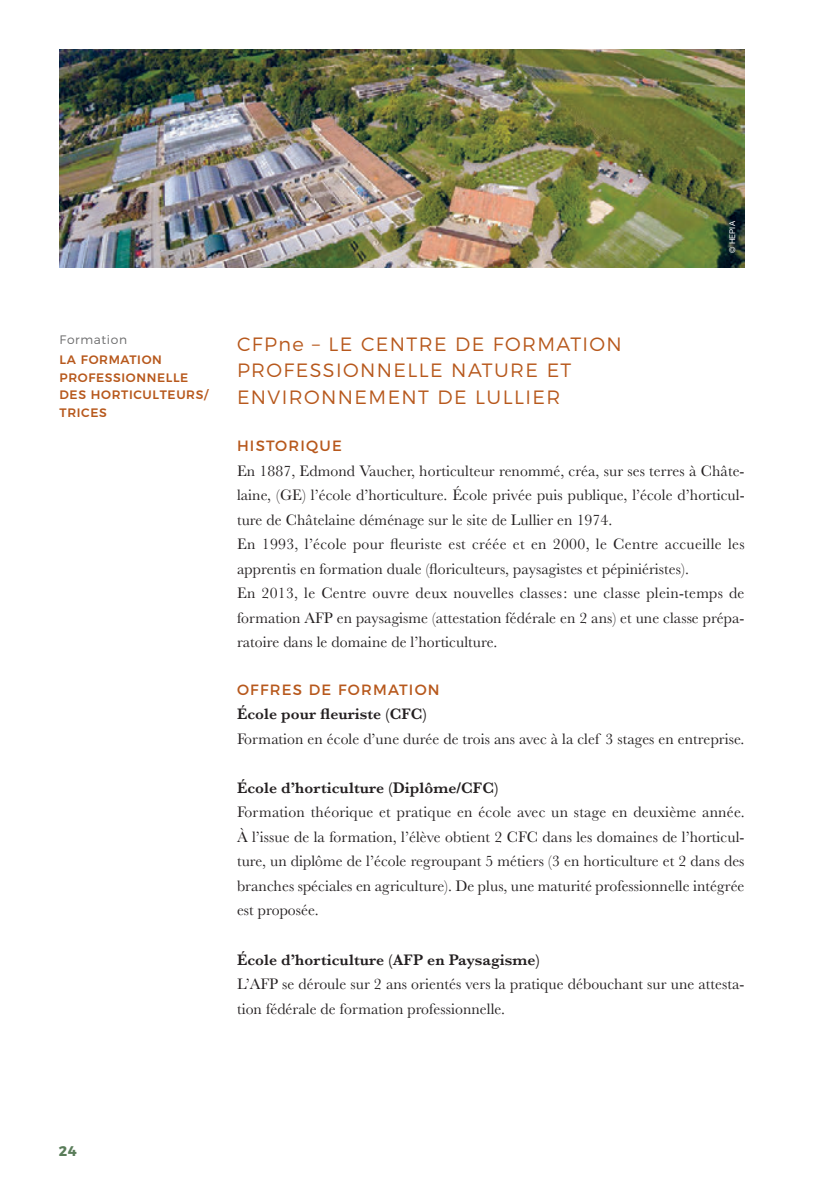
<style>
.page{position:relative;width:824px;height:1191px;background:#fff}
.page>*{position:absolute;margin:0;border:0;box-sizing:border-box;transform-origin:0 0}
.t1{font:300 19.25px/26.2px "Montserrat";letter-spacing:.07em;color:#b7581c}
.t2{font:15.75px/24.5px "Baskerville";letter-spacing:.005em;color:#231f20}
.t3{font:600 15.75px "Baskerville";letter-spacing:.005em;color:#231f20}
.t4{font:14.88px "Montserrat";letter-spacing:.08em;color:#b7581c}
.t5{font:700 14px "Montserrat";color:#5a7d5a}
.t6{font:500 12.25px/17.5px "Montserrat";letter-spacing:.05em;color:#b7581c}
.t7{font:300 12.25px "Montserrat";letter-spacing:.05em;color:#69696a}
.t8{font:7.88px "Helvetica Neue LT Std";letter-spacing:.01em;color:#fff}
</style>
<div class="page">
<img style="left:60px;top:50px;width:684px;height:218px">
<p class="t8" style="left:727px;top:253px;width:33px;rotate:-90deg">© HEPIA</p>
<p class="t7" style="left:60px;top:330px;width:69px">Formation</p>
<p class="t6" style="left:60px;top:350px;width:150px">LA FORMATION<br>PROFESSIONNELLE<br>DES HORTICULTEURS/<br>TRICES</p>
<p class="t1" style="left:237px;top:329px;width:386px">CFPne – LE CENTRE DE FORMATION<br>PROFESSIONNELLE NATURE ET<br>ENVIRONNEMENT DE LULLIER</p>
<p class="t4" style="left:237px;top:434px;width:106px">HISTORIQUE</p>
<p class="t2" style="left:237px;top:458px;width:509px">En 1887, Edmond Vaucher, horticulteur renommé, créa, sur ses terres à Châte&shy;laine, (GE) l’école d’horticulture. École privée puis publique, l’école d’horticul&shy;ture de Châtelaine déménage sur le site de Lullier en 1974.<br>En 1993, l’école pour fleuriste est créée et en 2000, le Centre accueille les apprentis en formation duale (floriculteurs, paysagistes et pépiniéristes).<br>En 2013, le Centre ouvre deux nouvelles classes: une classe plein-temps de formation AFP en paysagisme (attestation fédérale en 2 ans) et une classe prépa&shy;ratoire dans le domaine de l’horticulture.</p>
<p class="t4" style="left:237px;top:677px;width:204px">OFFRES DE FORMATION</p>
<p class="t3" style="left:237px;top:703px;width:191px">École pour fleuriste (CFC)</p>
<p class="t2" style="left:237px;top:727px;width:509px">Formation en école d’une durée de trois ans avec à la clef 3 stages en entreprise.</p>
<p class="t3" style="left:237px;top:776px;width:263px">École d’horticulture (Diplôme/CFC)</p>
<p class="t2" style="left:237px;top:800px;width:509px;text-align:justify">Formation théorique et pratique en école avec un stage en deuxième année.<br>À l’issue de la formation, l’élève obtient 2 CFC dans les domaines de l’horticul&shy;ture, un diplôme de l’école regroupant 5 métiers (3 en horticulture et 2 dans des branches spéciales en agriculture). De plus, une maturité professionnelle intégrée est proposée.</p>
<p class="t3" style="left:237px;top:948px;width:304px">École d’horticulture (AFP en Paysagisme)</p>
<p class="t2" style="left:237px;top:972px;width:509px">L’AFP se déroule sur 2 ans orientés vers la pratique débouchant sur une attesta&shy;tion fédérale de formation professionnelle.</p>
<p class="t5" style="left:59px;top:1139px;width:19px">24</p>
</div>
